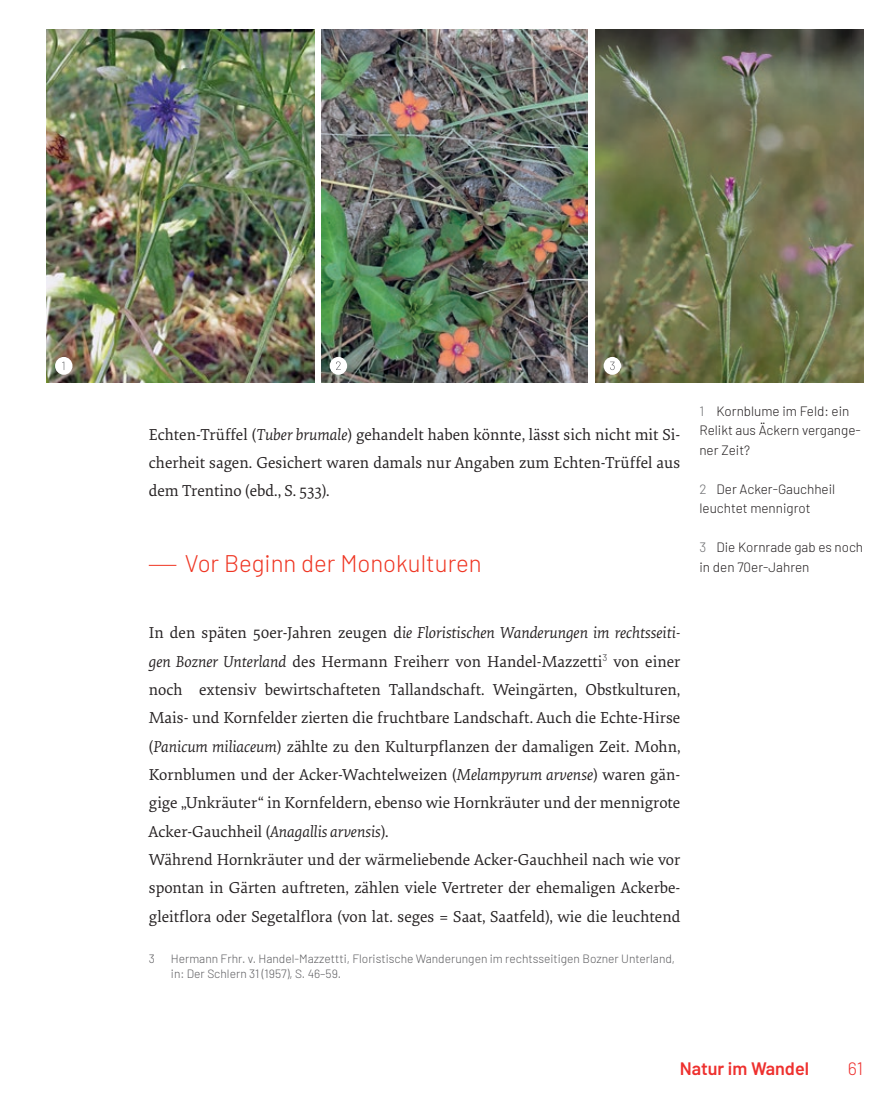
<style>
.page{position:relative;width:893px;height:1106px;background:#fff}
.page>*{position:absolute;margin:0;border:0;box-sizing:border-box;transform-origin:0 0}
.t1{font:300 24px "Barlow";color:#ef3522}
.t2{font:600 18px "Barlow";color:#ee302e}
.t3{font:300 18px "Barlow";color:#ee302e}
.t4{font:16.5px/28.3px "Elena Basic";color:#231f20;text-align:justify}
.t5{font:300 13.5px/19.5px "Barlow";color:#231f20}
.t6{font:300 12px/15px "Barlow";color:#5c5c5f}
.s1{font-style:italic}
.s2{color:#6c6d70}
</style>
<div class="page">
<svg style="left:149px;top:565px;width:27px;height:1px"></svg>
<img style="left:47px;top:30px;width:268px;height:353px">
<img style="left:321px;top:30px;width:266px;height:353px">
<img style="left:595px;top:30px;width:268px;height:353px">
<div style="left:604px;top:357px;width:17px;height:18px;background:#fff;border-radius:50%"></div>
<svg style="left:610px;top:361px;width:5px;height:9px"></svg>
<div style="left:55px;top:357px;width:17px;height:18px;background:#fff;border-radius:50%"></div>
<div style="left:330px;top:357px;width:17px;height:18px;background:#fff;border-radius:50%"></div>
<svg style="left:336px;top:361px;width:5px;height:9px"></svg>
<p class="t4" style="left:149px;top:419px;width:533px">Echten-Trüffel (<span class="s1">Tuber brumale</span>) gehandelt haben könnte, lässt sich nicht mit Si&shy;cherheit sagen. Gesichert waren damals nur Angaben zum Echten-Trüffel aus dem Trentino (ebd., S. 533).</p>
<h1 class="t1" style="left:185px;top:546px;width:298px">Vor Beginn der Monokulturen</h1>
<p class="t4" style="left:149px;top:618px;width:533px;text-align:left">In den späten 50er-Jahren zeugen d<span class="s1">ie Floristischen Wanderungen im rechtsseiti&shy;gen Bozner Unterland</span> des Hermann Freiherr von Handel-Mazzetti<sup>3</sup> von einer noch extensiv bewirtschafteten Tallandschaft. Weingärten, Obstkulturen, Mais- und Kornfelder zierten die fruchtbare Landschaft. Auch die Echte-Hirse (<span class="s1">Panicum miliaceum</span>) zählte zu den Kulturpflanzen der damaligen Zeit. Mohn, Kornblumen und der Acker-Wachtelweizen (<span class="s1">Melampyrum arvense</span>) waren gän&shy;gige „Unkräuter“ in Kornfeldern, ebenso wie Hornkräuter und der mennigrote Acker-Gauchheil (<span class="s1">Anagallis arvensis</span>).<br>Während Hornkräuter und der wärmeliebende Acker-Gauchheil nach wie vor spontan in Gärten auftreten, zählen viele Vertreter der ehemaligen Ackerbe&shy;gleitflora oder Segetalflora (von lat. seges = Saat, Saatfeld), wie die leuchtend</p>
<p class="t6" style="left:149px;top:950px;width:8px">3</p>
<p class="t6" style="left:171px;top:950px;width:506px">Hermann Frhr. v. Handel-Mazzettti, Floristische Wanderungen im rechtsseitigen Bozner Unterland, in: Der Schlern 31 (1957), S. 46–59.</p>
<p class="t5" style="left:699px;top:400px;width:163px"><span class="s2">1</span> Kornblume im Feld: ein<br>Relikt aus Äckern vergange&shy;ner Zeit?</p>
<p class="t5" style="left:699px;top:478px;width:137px"><span class="s2">2</span> Der Acker-Gauchheil leuchtet mennigrot</p>
<p class="t5" style="left:699px;top:536px;width:165px"><span class="s2">3</span> Die Kornrade gab es noch in den 70er-Jahren</p>
<p class="t2" style="left:680px;top:1055px;width:131px">Natur im Wandel</p>
<p class="t3" style="left:848px;top:1055px;width:17px">61</p>
</div>
